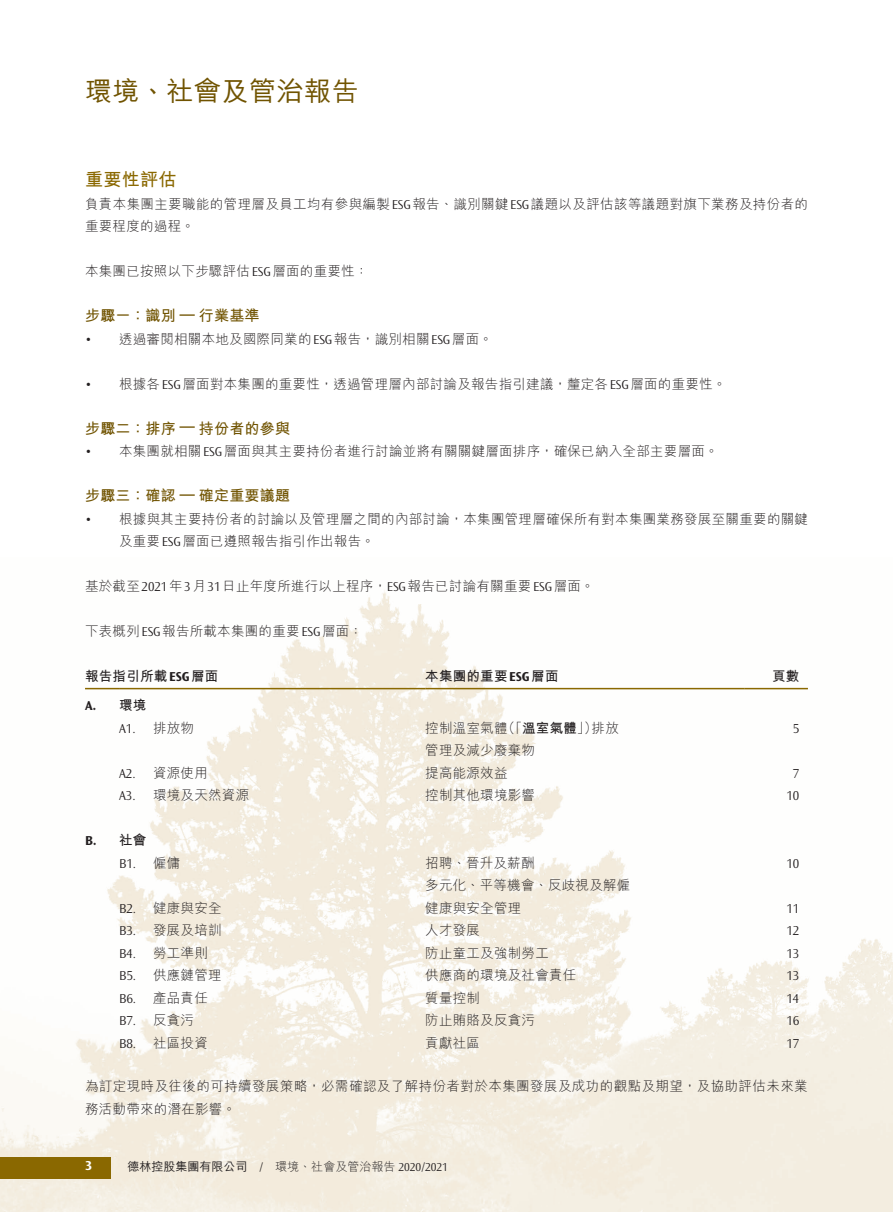
<style>
.page{position:relative;width:893px;height:1212px;background:#fff}
.page>*{position:absolute;margin:0;border:0;box-sizing:border-box;transform-origin:0 0}
.t1{font:500 27px "M Hei HK";letter-spacing:.02em;color:#705300}
._01_H1{font:700 18px "M Hei HK";letter-spacing:.02em;color:#8a6800}
._02_H2{font:700 15px "M Hei HK";letter-spacing:.02em;color:#705300}
._02_H2-2{font:700 15px "Ocean Sans Std";color:#705300}
._00_txt{font:300 13.5px/22.5px "M Hei HK";letter-spacing:.02em;color:#231f20}
._50_Table_txt{font:300 13.5px "M Hei HK";letter-spacing:.02em;color:#231f20}
._50_Table_txt-2{font:300 13.5px "Ocean Sans Std";color:#231f20}
._50_Table_txt-3{font:700 13.5px "M Hei HK";letter-spacing:.02em;color:#231f20}
._00_txt-2{font:300 13.5px "Ocean Sans Std";color:#231f20}
._50_Table_txt-4{font:700 13.5px "Ocean Sans Std";color:#231f20}
.t2{font:700 13.5px "Ocean Sans Std";color:#fff}
.t3{font:300 12px "M Hei HK";color:#231f20}
.t4{font:500 12px "M Hei HK";color:#231f20}
.t5{font:300 12px "Ocean Sans Std";color:#231f20}
.s1{font-family:"Ocean Sans Std"}
.s2{font-weight:700}
</style>
<div class="page">
<img style="left:0;top:590px;width:893px;height:622px">
<div style="left:0;top:1157px;width:111px;height:21px;background:#8a6800"></div>
<hr style="left:85px;top:688px;width:34px;height:1px;background:#8a6800">
<hr style="left:119px;top:688px;width:306px;height:1px;background:#8a6800">
<hr style="left:425px;top:688px;width:319px;height:1px;background:#8a6800">
<hr style="left:744px;top:688px;width:64px;height:1px;background:#8a6800">
<h1 class="t1" style="left:85px;top:71px;width:275px">環境、社會及管治報告</h1>
<p class="_01_H1" style="left:85px;top:166px;width:93px">重要性評估</p>
<p class="_00_txt" style="left:85px;top:192px;width:724px">負責本集團主要職能的管理層及員工均有參與編製<span class="s1">ESG</span>報告、識別關鍵<span class="s1">ESG</span>議題以及評估該等議題對旗下業務及持份者的重要程度的過程。</p>
<p class="_00_txt" style="left:85px;top:260px;width:285px">本集團已按照以下步驟評估<span class="s1">ESG</span>層面的重要性：</p>
<p class="_02_H2" style="left:199px;top:305px;width:62px">行業基準</p>
<p class="_02_H2" style="left:85px;top:305px;width:92px">步驟一：識別</p>
<p class="_00_txt" style="left:119px;top:327px;width:375px">透過審閱相關本地及國際同業的<span class="s1">ESG</span>報告，識別相關<span class="s1">ESG</span>層面。</p>
<p class="_02_H2-2" style="left:180px;top:306px;width:16px">—</p>
<p class="_00_txt-2" style="left:85px;top:332px;width:8px">•</p>
<p class="_00_txt-2" style="left:85px;top:377px;width:8px">•</p>
<p class="_00_txt" style="left:119px;top:372px;width:609px">根據各<span class="s1">ESG</span>層面對本集團的重要性，透過管理層內部討論及報告指引建議，釐定各<span class="s1">ESG</span>層面的重要性。</p>
<p class="_02_H2" style="left:199px;top:417px;width:93px">持份者的參與</p>
<p class="_02_H2" style="left:85px;top:417px;width:92px">步驟二：排序</p>
<p class="_00_txt" style="left:119px;top:440px;width:601px">本集團就相關<span class="s1">ESG</span>層面與其主要持份者進行討論並將有關關鍵層面排序，確保已納入全部主要層面。</p>
<p class="_02_H2-2" style="left:180px;top:418px;width:16px">—</p>
<p class="_00_txt-2" style="left:85px;top:444px;width:8px">•</p>
<p class="_02_H2" style="left:85px;top:485px;width:92px">步驟三：確認</p>
<p class="_00_txt" style="left:119px;top:507px;width:690px">根據與其主要持份者的討論以及管理層之間的內部討論，本集團管理層確保所有對本集團業務發展至關重要的關鍵</p>
<p class="_02_H2" style="left:199px;top:485px;width:93px">確定重要議題</p>
<p class="_02_H2-2" style="left:180px;top:486px;width:16px">—</p>
<p class="_00_txt-2" style="left:85px;top:512px;width:8px">•</p>
<p class="_00_txt" style="left:119px;top:530px;width:257px">及重要<span class="s1">ESG</span>層面已遵照報告指引作出報告。</p>
<p class="_00_txt" style="left:85px;top:575px;width:511px">基於截至<span class="s1">2021</span>年<span class="s1">3</span>月<span class="s1">31</span>日止年度所進行以上程序，<span class="s1">ESG</span>報告已討論有關重要<span class="s1">ESG</span>層面。</p>
<p class="_00_txt" style="left:85px;top:620px;width:279px">下表概列<span class="s1">ESG</span>報告所載本集團的重要<span class="s1">ESG</span>層面：</p>
<p class="_50_Table_txt-3" style="left:85px;top:666px;width:135px">報告指引所載<span class="s1">ESG</span>層面</p>
<p class="_50_Table_txt-3" style="left:119px;top:695px;width:29px">環境</p>
<p class="_50_Table_txt-4" style="left:85px;top:698px;width:13px">.A</p>
<p class="_50_Table_txt-3" style="left:425px;top:666px;width:135px">本集團的重要<span class="s1">ESG</span>層面</p>
<p class="_50_Table_txt-3" style="left:772px;top:666px;width:29px">頁數</p>
<p class="_50_Table_txt-2" style="left:119px;top:721px;width:18px">A1.</p>
<p class="_50_Table_txt-2" style="left:119px;top:766px;width:18px">A2.</p>
<p class="_50_Table_txt" style="left:153px;top:721px;width:43px">排放物</p>
<p class="_50_Table_txt" style="left:153px;top:766px;width:56px">資源使用</p>
<p class="_50_Table_txt" style="left:502px;top:721px;width:97px">（「<span class="s2">溫室氣體</span>」）</p>
<p class="_50_Table_txt" style="left:425px;top:721px;width:84px">控制溫室氣體</p>
<p class="_50_Table_txt" style="left:592px;top:721px;width:29px">排放</p>
<p class="_50_Table_txt" style="left:425px;top:743px;width:111px">管理及減少廢棄物</p>
<p class="_50_Table_txt" style="left:425px;top:766px;width:84px">提高能源效益</p>
<p class="_50_Table_txt-2" style="left:793px;top:721px;width:8px">5</p>
<p class="_50_Table_txt-2" style="left:793px;top:766px;width:8px">7</p>
<p class="_50_Table_txt-4" style="left:85px;top:833px;width:13px">.B</p>
<p class="_50_Table_txt" style="left:153px;top:788px;width:98px">環境及天然資源</p>
<p class="_50_Table_txt-2" style="left:119px;top:788px;width:18px">A3.</p>
<p class="_50_Table_txt-3" style="left:119px;top:830px;width:29px">社會</p>
<p class="_50_Table_txt" style="left:425px;top:788px;width:111px">控制其他環境影響</p>
<p class="_50_Table_txt-2" style="left:786px;top:788px;width:14px">10</p>
<p class="_50_Table_txt-2" style="left:119px;top:856px;width:19px">B1.</p>
<p class="_50_Table_txt-2" style="left:119px;top:901px;width:19px">B2.</p>
<p class="_50_Table_txt" style="left:153px;top:856px;width:29px">僱傭</p>
<p class="_50_Table_txt" style="left:153px;top:901px;width:70px">健康與安全</p>
<p class="_50_Table_txt" style="left:425px;top:856px;width:111px">招聘、晉升及薪酬</p>
<p class="_50_Table_txt" style="left:425px;top:878px;width:207px">多元化、平等機會、反歧視及解僱</p>
<p class="_50_Table_txt" style="left:425px;top:901px;width:98px">健康與安全管理</p>
<p class="_50_Table_txt-2" style="left:786px;top:856px;width:14px">10</p>
<p class="_50_Table_txt-2" style="left:786px;top:901px;width:14px">11</p>
<p class="_50_Table_txt-2" style="left:119px;top:923px;width:19px">B3.</p>
<p class="_50_Table_txt" style="left:153px;top:923px;width:70px">發展及培訓</p>
<p class="_50_Table_txt" style="left:425px;top:923px;width:56px">人才發展</p>
<p class="_50_Table_txt-2" style="left:786px;top:923px;width:14px">12</p>
<p class="_50_Table_txt-2" style="left:119px;top:946px;width:19px">B4.</p>
<p class="_50_Table_txt" style="left:153px;top:946px;width:56px">勞工準則</p>
<p class="_50_Table_txt" style="left:425px;top:946px;width:125px">防止童工及強制勞工</p>
<p class="_50_Table_txt-2" style="left:786px;top:946px;width:14px">13</p>
<p class="_50_Table_txt-2" style="left:119px;top:968px;width:19px">B5.</p>
<p class="_50_Table_txt" style="left:153px;top:968px;width:70px">供應鏈管理</p>
<p class="_50_Table_txt" style="left:425px;top:968px;width:153px">供應商的環境及社會責任</p>
<p class="_50_Table_txt-2" style="left:786px;top:968px;width:14px">13</p>
<p class="_50_Table_txt-2" style="left:119px;top:991px;width:19px">B6.</p>
<p class="_50_Table_txt" style="left:153px;top:991px;width:56px">產品責任</p>
<p class="_50_Table_txt" style="left:425px;top:991px;width:56px">質量控制</p>
<p class="_50_Table_txt-2" style="left:786px;top:991px;width:14px">14</p>
<p class="_50_Table_txt-2" style="left:119px;top:1013px;width:19px">B7.</p>
<p class="_50_Table_txt" style="left:153px;top:1013px;width:43px">反貪污</p>
<p class="_50_Table_txt" style="left:425px;top:1013px;width:111px">防止賄賂及反貪污</p>
<p class="_50_Table_txt-2" style="left:786px;top:1013px;width:14px">16</p>
<p class="_50_Table_txt" style="left:153px;top:1036px;width:56px">社區投資</p>
<p class="_50_Table_txt" style="left:425px;top:1036px;width:56px">貢獻社區</p>
<p class="_50_Table_txt-2" style="left:119px;top:1036px;width:19px">B8.</p>
<p class="_00_txt" style="left:85px;top:1074px;width:724px">為訂定現時及往後的可持續發展策略，必需確認及了解持份者對於本集團發展及成功的觀點及期望，及協助評估未來業務活動帶來的潛在影響。</p>
<p class="_50_Table_txt-2" style="left:786px;top:1036px;width:14px">17</p>
<p class="t2" style="left:85px;top:1158px;width:9px">3</p>
<p class="t4" style="left:128px;top:1157px;width:122px">德林控股集團有限公司</p>
<p class="t5" style="left:260px;top:1160px;width:5px">/</p>
<p class="t3" style="left:275px;top:1160px;width:174px">環境、社會及管治報告 <span class="s1">2020/2021</span></p>
</div>
